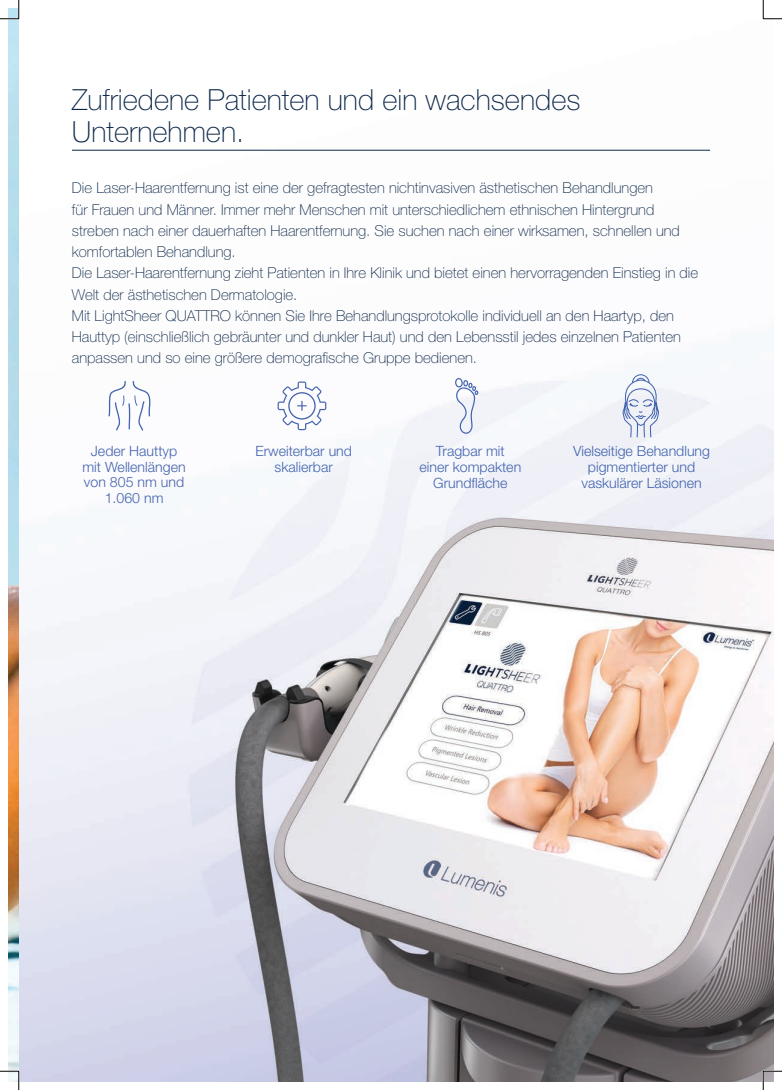
<style>
.page{position:relative;width:782px;height:1090px;background:#fff}
.page>*{position:absolute;margin:0;border:0;box-sizing:border-box;transform-origin:0 0}
.t1{font:100 29.12px/31.2px "Helvetica Neue LT Std";color:#0b2749}
.t2{font:100 15px/21.2px "Helvetica Neue LT Std";color:#0b2749}
.t3{font:300 14.12px/15.9px "Helvetica Neue LT Std";color:#4364af;text-align:center}
</style>
<div class="page">
<img style="left:8px;top:20px;width:765px;height:1062px">
<hr style="left:72px;top:150px;width:638px;height:1px;background:#0b2749">
<svg style="left:108px;top:381px;width:43px;height:50px"></svg>
<svg style="left:277px;top:381px;width:49px;height:49px"></svg>
<svg style="left:455px;top:378px;width:23px;height:56px"></svg>
<svg style="left:622px;top:374px;width:37px;height:63px"></svg>
<svg style="left:0;top:0;width:20px;height:20px"></svg>
<svg style="left:0;top:1070px;width:20px;height:20px"></svg>
<svg style="left:762px;top:0;width:20px;height:20px"></svg>
<svg style="left:762px;top:1070px;width:20px;height:20px"></svg>
<h1 class="t1" style="left:72px;top:84px;width:510px">Zufriedene Patienten und ein wachsendes<br>Unternehmen.</h1>
<p class="t2" style="left:72px;top:177px;width:628px">Die Laser-Haarentfernung ist eine der gefragtesten nichtinvasiven ästhetischen Behandlungen<br>für Frauen und Männer. Immer mehr Menschen mit unterschiedlichem ethnischen Hintergrund streben nach einer dauerhaften Haarentfernung. Sie suchen nach einer wirksamen, schnellen und komfortablen Behandlung.<br>Die Laser-Haarentfernung zieht Patienten in Ihre Klinik und bietet einen hervorragenden Einstieg in die Welt der ästhetischen Dermatologie.<br>Mit LightSheer QUATTRO können Sie Ihre Behandlungsprotokolle individuell an den Haartyp, den Hauttyp (einschließlich gebräunter und dunkler Haut) und den Lebensstil jedes einzelnen Patienten anpassen und so eine größere demografische Gruppe bedienen.</p>
<p class="t3" style="left:82px;top:442px;width:105px">Jeder Hauttyp mit Wellenlängen von 805 nm und<br>1.060 nm</p>
<p class="t3" style="left:255px;top:443px;width:98px">Erweiterbar und skalierbar</p>
<p class="t3" style="left:419px;top:442px;width:103px">Tragbar mit<br>einer kompakten<br>Grundfläche</p>
<p class="t3" style="left:573px;top:443px;width:139px">Vielseitige Behandlung pigmentierter und vaskulärer Läsionen</p>
</div>
